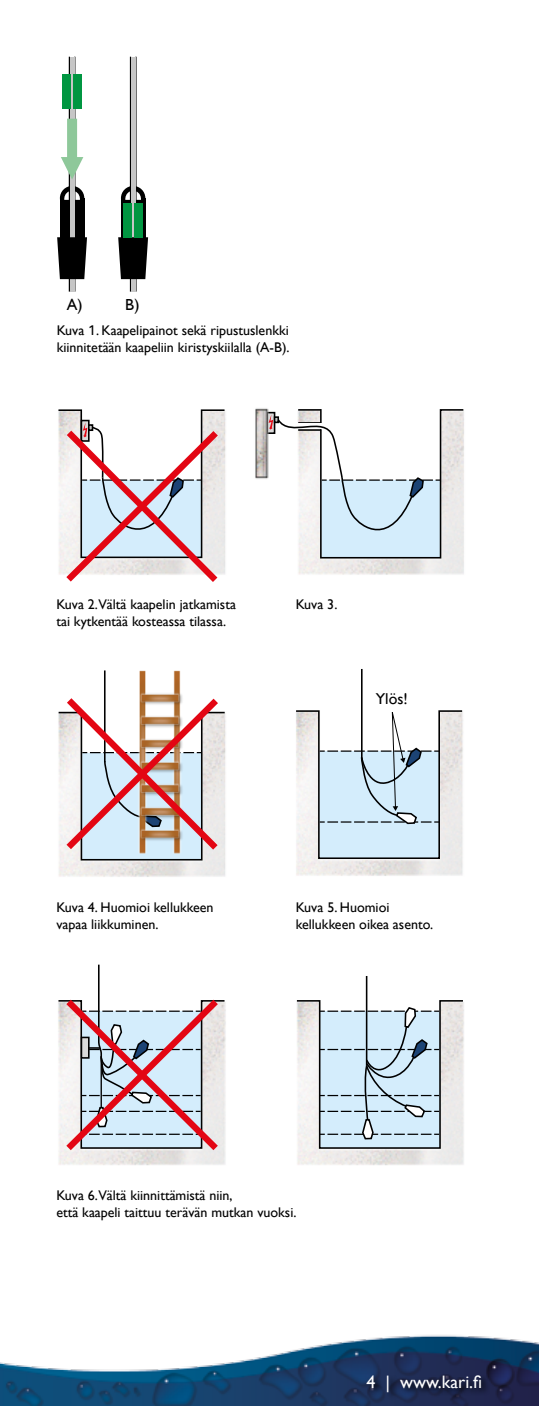
<style>
.page{position:relative;width:539px;height:1406px;background:#fff}
.page>*{position:absolute;margin:0;border:0;box-sizing:border-box;transform-origin:0 0}
.t1{font:18px "Gill Sans";color:#fff}
.t2{font:16px "Gill Sans";color:#000}
.t3{font:15.8px "Gill Sans";color:#000}
.t4{font:14px/16.8px "Gill Sans";color:#000}
.s1{font-family:"Univers LT Std"}
</style>
<div class="page">
<img style="left:0;top:1335px;width:539px;height:71px">
<div style="left:365px;top:1375px;width:125px;height:26px;background:#000;opacity:.75"></div>
<svg style="left:58px;top:409px;width:168px;height:173px"></svg>
<img style="left:104px;top:671px;width:77px;height:21px">
<img style="left:59px;top:861px;width:166px;height:16px">
<svg style="left:58px;top:692px;width:168px;height:169px"></svg>
<img style="left:255px;top:408px;width:209px;height:167px">
<svg style="left:268px;top:408px;width:196px;height:151px"></svg>
<img style="left:58px;top:1157px;width:168px;height:8px">
<svg style="left:58px;top:964px;width:168px;height:193px"></svg>
<img style="left:297px;top:976px;width:167px;height:189px">
<hr style="left:366px;top:976px;width:1px;height:90px;background:#000">
<svg style="left:296px;top:999px;width:168px;height:151px"></svg>
<svg style="left:121px;top:201px;width:24px;height:36px"></svg>
<div style="left:121px;top:186px;width:24px;height:24px;background:#000;border-radius:50%"></div>
<svg style="left:125px;top:191px;width:16px;height:9px"></svg>
<hr style="left:130px;top:57px;width:1px;height:235px;background:#000">
<hr style="left:135px;top:57px;width:1px;height:235px;background:#000">
<hr style="left:131px;top:57px;width:4px;height:235px;background:#c6c6c6">
<svg style="left:118px;top:237px;width:30px;height:42px"></svg>
<div style="left:60px;top:186px;width:24px;height:24px;background:#000;border-radius:50%"></div>
<div style="left:60px;top:198px;width:24px;height:53px;background:#000"></div>
<svg style="left:64px;top:191px;width:16px;height:9px"></svg>
<hr style="left:69px;top:57px;width:1px;height:235px;background:#000">
<hr style="left:74px;top:57px;width:1px;height:235px;background:#000">
<hr style="left:70px;top:57px;width:4px;height:235px;background:#c6c6c6">
<svg style="left:57px;top:237px;width:30px;height:42px"></svg>
<div style="left:67px;top:119px;width:10px;height:46px;background:#8ec89a"></div>
<svg style="left:61px;top:157px;width:22px;height:23px"></svg>
<div style="left:124px;top:203px;width:8px;height:34px;background:#009641"></div>
<div style="left:134px;top:203px;width:9px;height:34px;background:#009641"></div>
<div style="left:62px;top:75px;width:9px;height:34px;background:#009641"></div>
<div style="left:73px;top:75px;width:9px;height:34px;background:#009641"></div>
<img style="left:296px;top:669px;width:167px;height:207px">
<hr style="left:361px;top:669px;width:1px;height:90px;background:#000">
<svg style="left:296px;top:704px;width:167px;height:156px"></svg>
<p class="t2" style="left:67px;top:295px;width:17px">A)</p>
<p class="t2" style="left:125px;top:295px;width:16px">B)</p>
<p class="t4" style="left:57px;top:322px;width:234px">Kuva <span class="s1">1</span>. Kaapelipainot sekä ripustuslenkki kiinnitetään kaapeliin kiristyskiilalla (A-B).</p>
<p class="t4" style="left:56px;top:597px;width:181px">Kuva 2.Vältä kaapelin jatkamista tai kytkentää kosteassa tilassa.</p>
<p class="t4" style="left:296px;top:597px;width:43px">Kuva 3.</p>
<p class="t3" style="left:375px;top:690px;width:33px">Ylös!</p>
<p class="t4" style="left:56px;top:900px;width:159px">Kuva 4. Huomioi kellukkeen vapaa liikkuminen.</p>
<p class="t4" style="left:296px;top:899px;width:139px">Kuva 5. Huomioi kellukkeen oikea asento.</p>
<p class="t4" style="left:56px;top:1187px;width:241px">Kuva 6.Vältä kiinnittämistä niin,<br>että kaapeli taittuu terävän mutkan vuoksi.</p>
<p class="t1" style="left:366px;top:1372px;width:117px">4 | www.kari.fi</p>
</div>
